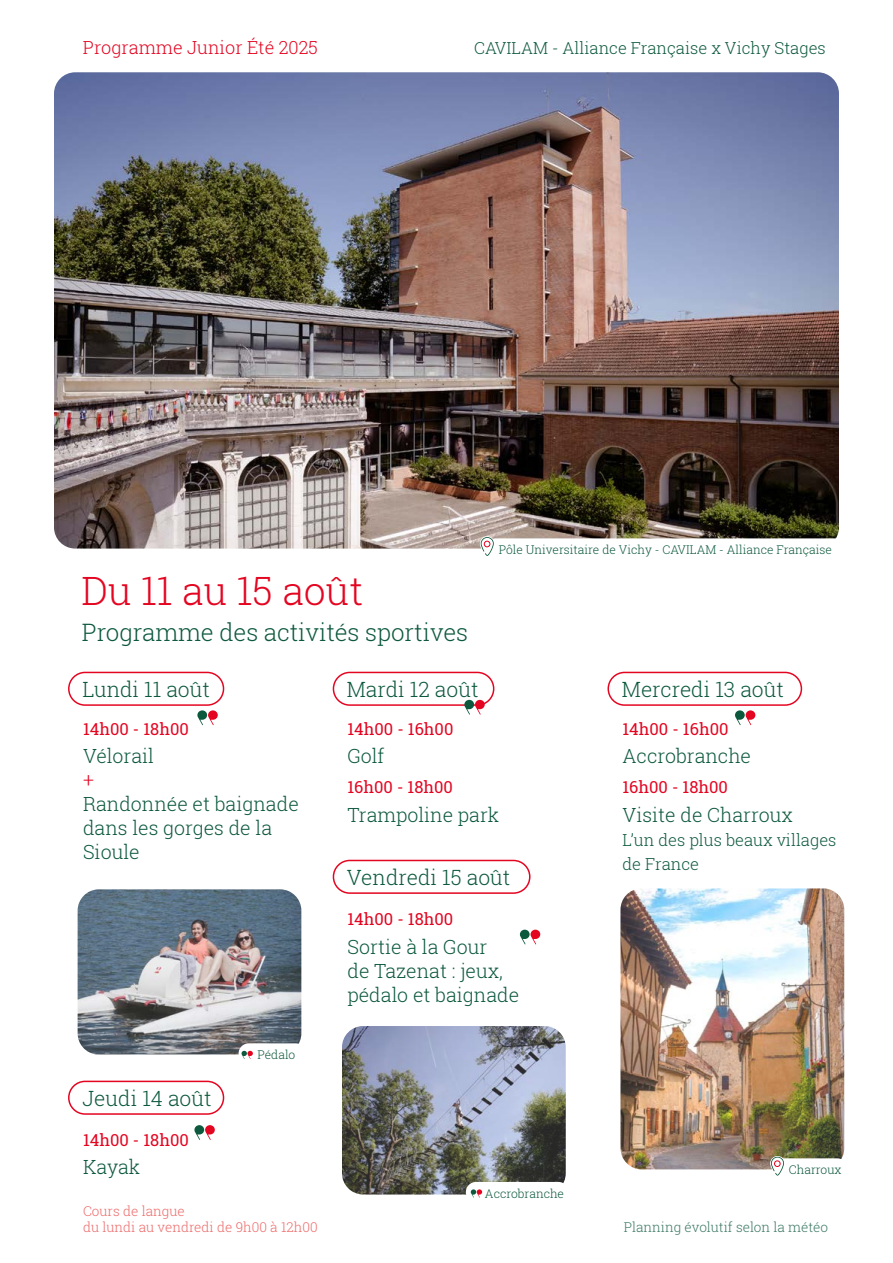
<style>
.page{position:relative;width:893px;height:1263px;background:#fff}
.page>*{position:absolute;margin:0;border:0;box-sizing:border-box;transform-origin:0 0}
.t1{font:300 39px "Roboto Slab";color:#e40521}
.t2{font:300 24px "Roboto Slab";letter-spacing:-.005em;color:#0d593d}
.t3{font:300 21px "Roboto Slab";color:#0d593d}
.t4{font:300 19.5px/24px "Roboto Slab";color:#0d593d}
.t5{font:300 19.5px "Roboto Slab";color:#e40521}
.t6{font:300 18px "Roboto Slab";color:#e40521}
.t7{font:16.5px "Roboto Slab";color:#e40521}
.t8{font:300 16.5px/24px "Roboto Slab";color:#0d593d}
.t9{font:300 13.5px/16.5px "Roboto Slab";color:#ed6b6a}
.t10{font:300 13.5px "Roboto Slab";color:#3d7a64}
.t11{font:300 12px "Roboto Slab";color:#0d593d}
</style>
<div class="page">
<img style="left:54px;top:72px;width:785px;height:477px">
<div style="left:68px;top:672px;width:156px;height:34px;border:2px solid #e40521;border-radius:16px"></div>
<div style="left:333px;top:672px;width:161px;height:34px;border:2px solid #e40521;border-radius:16px"></div>
<div style="left:333px;top:860px;width:197px;height:34px;border:2px solid #e40521;border-radius:16px"></div>
<div style="left:607px;top:672px;width:195px;height:34px;border:2px solid #e40521;border-radius:16px"></div>
<div style="left:68px;top:1081px;width:156px;height:34px;border:2px solid #e40521;border-radius:16px"></div>
<svg style="left:197px;top:710px;width:21px;height:15px"></svg>
<svg style="left:464px;top:700px;width:21px;height:15px"></svg>
<svg style="left:735px;top:710px;width:20px;height:15px"></svg>
<svg style="left:194px;top:1125px;width:21px;height:15px"></svg>
<svg style="left:520px;top:930px;width:20px;height:14px"></svg>
<img style="left:342px;top:1026px;width:224px;height:168px">
<img style="left:620px;top:888px;width:224px;height:281px">
<div style="left:466px;top:1182px;width:103px;height:20px;background:#fff;border-radius:10px"></div>
<div style="left:486px;top:538px;width:363px;height:21px;background:#fff;border-radius:10px"></div>
<img style="left:78px;top:889px;width:223px;height:165px">
<div style="left:239px;top:1043px;width:67px;height:21px;background:#fff;border-radius:10px"></div>
<div style="left:773px;top:1158px;width:74px;height:21px;background:#fff;border-radius:10px"></div>
<svg style="left:770px;top:1156px;width:15px;height:20px"></svg>
<svg style="left:480px;top:536px;width:15px;height:20px"></svg>
<svg style="left:242px;top:1051px;width:11px;height:8px"></svg>
<svg style="left:471px;top:1189px;width:11px;height:8px"></svg>
<p class="t6" style="left:83px;top:35px;width:237px">Programme Junior Été 2025</p>
<p class="t8" style="left:474px;top:35px;width:353px">CAVILAM - Alliance Française x Vichy Stages</p>
<h1 class="t1" style="left:81px;top:564px;width:283px">Du 11 au 15 août</h1>
<p class="t2" style="left:82px;top:616px;width:388px">Programme des activités sportives</p>
<p class="t3" style="left:82px;top:675px;width:129px">Lundi 11 août</p>
<p class="t3" style="left:347px;top:675px;width:133px">Mardi 12 août</p>
<p class="t11" style="left:499px;top:541px;width:335px">Pôle Universitaire de Vichy - CAVILAM - Alliance Française</p>
<p class="t3" style="left:622px;top:675px;width:164px">Mercredi 13 août</p>
<p class="t7" style="left:83px;top:718px;width:107px">14h00 - 18h00</p>
<p class="t4" style="left:83px;top:744px;width:73px">Vélorail</p>
<p class="t5" style="left:83px;top:767px;width:12px">+</p>
<p class="t4" style="left:83px;top:792px;width:217px">Randonnée et baignade dans les gorges de la<br>Sioule</p>
<p class="t3" style="left:82px;top:1084px;width:131px">Jeudi 14 août</p>
<p class="t7" style="left:83px;top:1129px;width:107px">14h00 - 18h00</p>
<p class="t4" style="left:83px;top:1155px;width:59px">Kayak</p>
<p class="t11" style="left:257px;top:1046px;width:39px">Pédalo</p>
<p class="t9" style="left:83px;top:1202px;width:236px">Cours de langue<br>du lundi au vendredi de 9h00 à 12h00</p>
<p class="t7" style="left:347px;top:718px;width:107px">14h00 - 16h00</p>
<p class="t4" style="left:347px;top:744px;width:39px">Golf</p>
<p class="t7" style="left:347px;top:776px;width:107px">16h00 - 18h00</p>
<p class="t4" style="left:347px;top:802px;width:153px">Trampoline park</p>
<p class="t3" style="left:347px;top:863px;width:165px">Vendredi 15 août</p>
<p class="t7" style="left:347px;top:908px;width:107px">14h00 - 18h00</p>
<p class="t4" style="left:347px;top:934px;width:173px">Sortie à la Gour<br>de Tazenat : jeux, pédalo et baignade</p>
<p class="t11" style="left:485px;top:1185px;width:81px">Accrobranche</p>
<p class="t7" style="left:622px;top:718px;width:107px">14h00 - 16h00</p>
<p class="t4" style="left:622px;top:744px;width:130px">Accrobranche</p>
<p class="t7" style="left:622px;top:776px;width:107px">16h00 - 18h00</p>
<p class="t4" style="left:622px;top:802px;width:172px">Visite de Charroux</p>
<p class="t8" style="left:622px;top:827px;width:215px">L’un des plus beaux villages de France</p>
<p class="t11" style="left:789px;top:1161px;width:54px">Charroux</p>
<p class="t10" style="left:624px;top:1218px;width:206px">Planning évolutif selon la météo</p>
</div>
